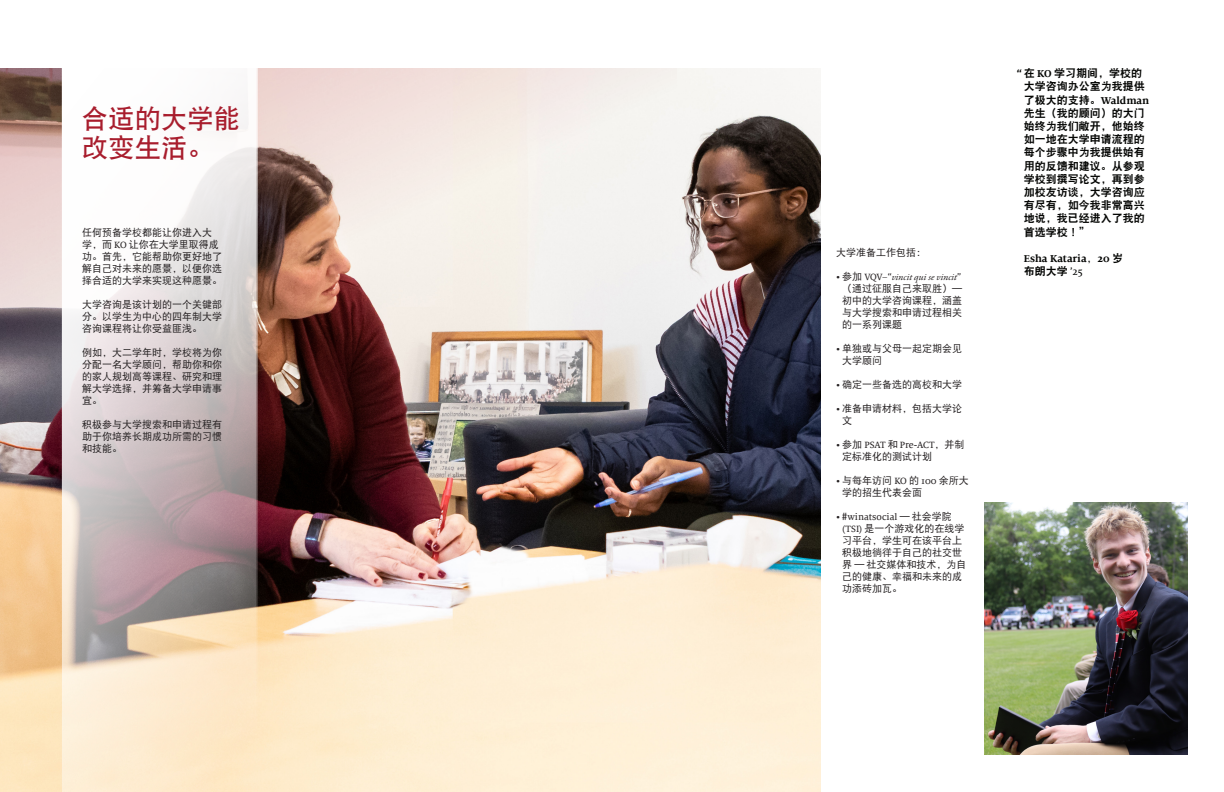
<style>
.page{position:relative;width:1224px;height:792px;background:#fff}
.page>*{position:absolute;margin:0;border:0;box-sizing:border-box;transform-origin:0 0}
.t1{font:26.4px/28.6px "DF Hei W7";color:#a81d2d}
.t2{font:11px/13.2px "DF Hei W9";color:#040503}
.t3{font:700 11px "Milo Serif Web W04";color:#040503}
.t4{font:10px/12px "DF Hei W5";color:#231f20}
.s1{font-family:"Milo Serif Web W04 Text"}
.s2{font-family:"Garamond Premr Pro";font-style:italic}
.s3{font-family:"Milo Serif Web W04";font-weight:700}
.s4{font-family:"DF Hei W5";font-weight:400}
.s5{font-family:"DF Hei W9";font-weight:400}
</style>
<div class="page">
<img style="left:677px;top:68px;width:144px;height:724px">
<img style="left:0;top:68px;width:677px;height:724px">
<svg style="left:62px;top:68px;width:194px;height:724px"></svg>
<img style="left:984px;top:503px;width:203px;height:252px">
<p class="t1" style="left:82px;top:105px;width:160px">合适的大学能改变生活。</p>
<p class="t4" style="left:82px;top:227px;width:141px">任何预备学校都能让你进入大学，而 <span class="s1">KO</span> 让你在大学里取得成功。首先，它能帮助你更好地了解自己对未来的愿景，以便你选择合适的大学来实现这种愿景。</p>
<p class="t4" style="left:82px;top:299px;width:141px;text-align:justify">大学咨询是该计划的一个关键部分。以学生为中心的四年制大学咨询课程将让你受益匪浅。</p>
<p class="t4" style="left:82px;top:347px;width:141px;text-align:justify">例如，大二学年时，学校将为你分配一名大学顾问，帮助你和你的家人规划高等课程、研究和理解大学选择，并筹备大学申请事宜。</p>
<p class="t4" style="left:82px;top:419px;width:141px;text-align:justify">积极参与大学搜索和申请过程有助于你培养长期成功所需的习惯和技能。</p>
<p class="t4" style="left:836px;top:246px;width:91px">大学准备工作包括：</p>
<p class="t4" style="left:842px;top:270px;width:121px;text-align:justify;text-indent:-6px"><span class="s1">•</span> 参加 <span class="s1">VQV–“</span><span class="s2">vincit qui se vincit</span><span class="s1">”</span>（通过征服自己来取胜）—初中的大学咨询课程，涵盖与大学搜索和申请过程相关的一系列课题</p>
<p class="t4" style="left:842px;top:342px;width:121px;text-indent:-6px"><span class="s1">•</span> 单独或与父母一起定期会见大学顾问</p>
<p class="t4" style="left:836px;top:378px;width:128px"><span class="s1">•</span> 确定一些备选的高校和大学</p>
<p class="t4" style="left:842px;top:402px;width:121px;text-indent:-6px"><span class="s1">•</span> 准备申请材料，包括大学论文</p>
<p class="t4" style="left:842px;top:438px;width:124px;text-indent:-6px"><span class="s1">•</span> 参加 <span class="s1">PSAT</span> 和 <span class="s1">Pre-ACT</span>，并制定标准化的测试计划</p>
<p class="t4" style="left:842px;top:474px;width:128px;text-indent:-6px"><span class="s1">•</span> 与每年访问 <span class="s1">KO</span> 的 <span class="s1">100</span> 余所大学的招生代表会面</p>
<p class="t4" style="left:842px;top:510px;width:126px;text-indent:-6px"><span class="s1">•</span> #<span class="s1">winatsocial</span> — 社会学院<span class="s1">(TSI)</span> 是一个游戏化的在线学习平台，学生可在该平台上积极地徜徉于自己的社交世界 — 社交媒体和技术，为自己的健康、幸福和未来的成功添砖加瓦。</p>
<p class="t2" style="left:1024px;top:67px;width:127px;text-indent:-7px"><span class="s3">“</span> 在 <span class="s3">KO</span> 学习期间，学校的大学咨询办公室为我提供了极大的支持。<span class="s3">Waldman</span>先生（我的顾问）的大门始终为我们敞开，他始终如一地在大学申请流程的每个步骤中为我提供始有用的反馈和建议。从参观学校到撰写论文，再到参加校友访谈，大学咨询应有尽有，如今我非常高兴地说，我已经进入了我的首选学校！”</p>
<p class="t3" style="left:1024px;top:252px;width:101px">Esha Kataria<span class="s4">，</span>20 <span class="s5">岁</span></p>
<p class="t2" style="left:1024px;top:265px;width:61px">布朗大学 <span class="s1">’25</span></p>
</div>
